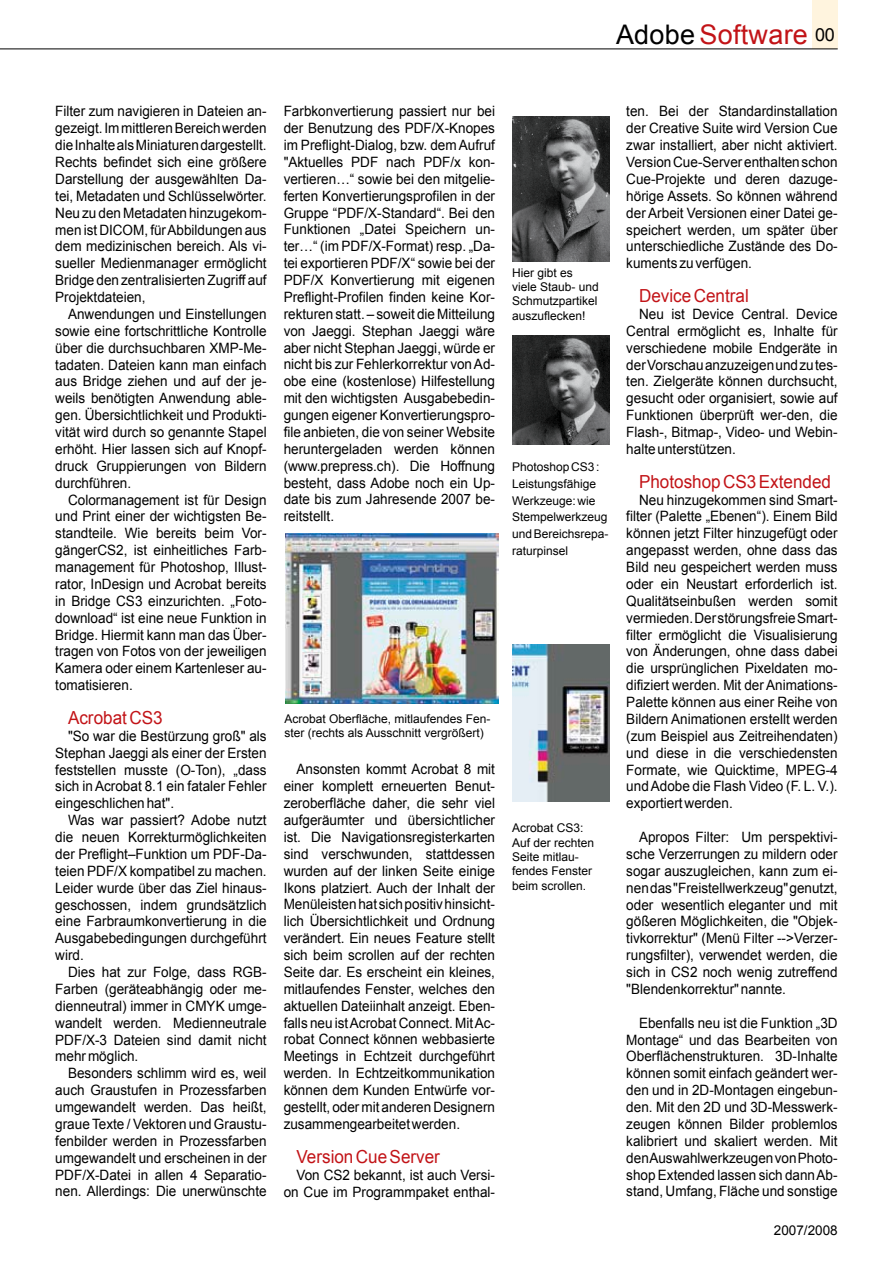
<style>
.page{position:relative;width:893px;height:1263px;background:#fff}
.page>*{position:absolute;margin:0;border:0;box-sizing:border-box;transform-origin:0 0}
.t1{font:27px "Arial";letter-spacing:.01em;color:#c21317}
.t2{font:18px "Arial";color:#c21317;scale:.95 1}
.t3{font:14.25px/16.8px "Arial";color:#000;text-align:justify;scale:.95 1}
.t4{font:13.5px "Arial";color:#000}
.t5{font:12px/14.4px "Arial";color:#000}
.s1{color:#000}
.s2{font-size:18px;color:#000}
</style>
<div class="page">
<div style="left:812px;top:0;width:26px;height:49px;background:#fff4de"></div>
<img style="left:512px;top:117px;width:97px;height:145px">
<img style="left:512px;top:336px;width:97px;height:108px">
<hr style="left:0;top:49px;width:838px;height:1px;background:#000">
<img style="left:285px;top:534px;width:213px;height:170px">
<img style="left:512px;top:644px;width:97px;height:157px">
<h1 class="t1" style="left:616px;top:17px;width:220px"><span class="s1">Adobe</span> Software <span class="s2">00</span></h1>
<p class="t3" style="left:55px;top:103px;width:224px">Filter zum navigieren in Dateien an&shy;gezeigt. Im mittleren Bereich werden die Inhalte als Miniaturen dargestellt.<br>Rechts befindet sich eine größere Darstellung der ausgewählten Da&shy;tei, Metadaten und Schlüsselwörter.<br>Neu zu den Metadaten hinzugekom&shy;men ist DICOM, für Abbildungen aus dem medizinischen bereich. Als vi&shy;sueller Medienmanager ermöglicht Bridge den zentralisierten Zugriff auf Projektdateien,</p>
<p class="t3" style="left:55px;top:306px;width:224px;text-indent:13px">Anwendungen und Einstellungen sowie eine fortschrittliche Kontrolle über die durchsuchbaren XMP-Me&shy;tadaten. Dateien kann man einfach aus Bridge ziehen und auf der je&shy;weils benötigten Anwendung able&shy;gen. Übersichtlichkeit und Produkti&shy;vität wird durch so genannte Stapel erhöht. Hier lassen sich auf Knopf&shy;druck Gruppierungen von Bildern durchführen.</p>
<p class="t3" style="left:55px;top:491px;width:224px;text-indent:13px">Colormanagement ist für Design und Print einer der wichtigsten Be&shy;standteile. Wie bereits beim Vor&shy;gängerCS2, ist einheitliches Farb&shy;management für Photoshop, Illust&shy;rator, InDesign und Acrobat bereits in Bridge CS3 einzurichten. „Foto&shy;download“ ist eine neue Funktion in Bridge. Hiermit kann man das Über&shy;tragen von Fotos von der jeweiligen Kamera oder einem Kartenleser au&shy;tomatisieren.</p>
<p class="t2" style="left:68px;top:706px;width:101px">Acrobat CS3</p>
<p class="t3" style="left:55px;top:728px;width:224px;text-indent:13px">"So war die Bestürzung groß" als Stephan Jaeggi als einer der Ersten feststellen musste (O-Ton), „dass sich in Acrobat 8.1 ein fataler Fehler eingeschlichen hat".</p>
<p class="t3" style="left:55px;top:812px;width:224px;text-indent:13px">Was war passiert? Adobe nutzt die neuen Korrekturmöglichkeiten der Preflight–Funktion um PDF-Da&shy;teien PDF/X kompatibel zu machen.<br>Leider wurde über das Ziel hinaus&shy;geschossen, indem grundsätzlich eine Farbraumkonvertierung in die Ausgabebedingungen durchgeführt wird.</p>
<p class="t3" style="left:55px;top:964px;width:224px;text-indent:13px">Dies hat zur Folge, dass RGB-Farben (geräteabhängig oder me&shy;dienneutral) immer in CMYK umge&shy;wandelt werden. Medienneutrale PDF/X-3 Dateien sind damit nicht mehr möglich.</p>
<p class="t3" style="left:55px;top:1065px;width:224px;text-indent:13px">Besonders schlimm wird es, weil auch Graustufen in Prozessfarben umgewandelt werden. Das heißt, graue Texte / Vektoren und Graustu&shy;fenbilder werden in Prozessfarben umgewandelt und erscheinen in der PDF/X-Datei in allen 4 Separatio&shy;nen. Allerdings: Die unerwünschte</p>
<p class="t3" style="left:284px;top:103px;width:224px">Farbkonvertierung passiert nur bei der Benutzung des PDF/X-Knopes im Preflight-Dialog, bzw. dem Aufruf "Aktuelles PDF nach PDF/x kon&shy;vertieren…“ sowie bei den mitgelie&shy;ferten Konvertierungsprofilen in der Gruppe “PDF/X-Standard“. Bei den Funktionen „Datei Speichern un&shy;ter…“ (im PDF/X-Format) resp. „Da&shy;tei exportieren PDF/X“ sowie bei der PDF/X Konvertierung mit eigenen Preflight-Profilen finden keine Kor&shy;rekturen statt. – soweit die Mitteilung von Jaeggi. Stephan Jaeggi wäre aber nicht Stephan Jaeggi, würde er nicht bis zur Fehlerkorrektur von Ad&shy;obe eine (kostenlose) Hilfestellung mit den wichtigsten Ausgabebedin&shy;gungen eigener Konvertierungspro&shy;file anbieten, die von seiner Website heruntergeladen werden können (www.prepress.ch). Die Hoffnung besteht, dass Adobe noch ein Up&shy;date bis zum Jahresende 2007 be&shy;reitstellt.</p>
<p class="t5" style="left:512px;top:265px;width:88px">Hier gibt es viele Staub- und<br>Schmutzpartikel auszuflecken!</p>
<p class="t5" style="left:512px;top:458px;width:98px;line-height:16.8px">Photoshop CS3 :<br>Leistungsfähige<br>Werkzeuge: wie<br>Stempelwerkzeug und Bereichsrepa&shy;raturpinsel</p>
<p class="t5" style="left:284px;top:712px;width:208px">Acrobat Oberfläche, mitlaufendes Fen&shy;ster (rechts als Ausschnitt vergrößert)</p>
<p class="t3" style="left:284px;top:761px;width:224px;text-indent:13px">Ansonsten kommt Acrobat 8 mit einer komplett erneuerten Benut&shy;zeroberfläche daher, die sehr viel aufgeräumter und übersichtlicher ist. Die Navigationsregisterkarten sind verschwunden, stattdessen wurden auf der linken Seite einige Ikons platziert. Auch der Inhalt der Menüleisten hat sich positiv hinsicht&shy;lich Übersichtlichkeit und Ordnung verändert. Ein neues Feature stellt sich beim scrollen auf der rechten Seite dar. Es erscheint ein kleines, mitlaufendes Fenster, welches den aktuellen Dateiinhalt anzeigt. Eben&shy;falls neu ist Acrobat Connect. Mit Ac&shy;robat Connect können webbasierte Meetings in Echtzeit durchgeführt werden. In Echtzeitkommunikation können dem Kunden Entwürfe vor&shy;gestellt, oder mit anderen Designern zusammengearbeitet werden.</p>
<p class="t2" style="left:296px;top:1145px;width:153px">Version Cue Server</p>
<p class="t3" style="left:284px;top:1166px;width:224px;text-align:right">Von CS2 bekannt, ist auch Versi&shy;on Cue im Programmpaket enthal-</p>
<p class="t5" style="left:512px;top:821px;width:84px">Acrobat CS3:<br>Auf der rechten<br>Seite mitlau&shy;fendes Fenster beim scrollen.</p>
<p class="t3" style="left:626px;top:103px;width:224px">ten. Bei der Standardinstallation der Creative Suite wird Version Cue zwar installiert, aber nicht aktiviert.<br>Version Cue-Server enthalten schon Cue-Projekte und deren dazuge&shy;hörige Assets. So können während der Arbeit Versionen einer Datei ge&shy;speichert werden, um später über unterschiedliche Zustände des Do&shy;kuments zu verfügen.</p>
<p class="t2" style="left:639px;top:284px;width:117px">Device Central</p>
<p class="t3" style="left:626px;top:306px;width:224px;text-indent:13px">Neu ist Device Central. Device Central ermöglicht es, Inhalte für verschiedene mobile Endgeräte in der Vorschau anzuzeigen und zu tes&shy;ten. Zielgeräte können durchsucht, gesucht oder organisiert, sowie auf Funktionen überprüft wer-den, die Flash-, Bitmap-, Video- und Webin&shy;halte unterstützen.</p>
<p class="t2" style="left:639px;top:470px;width:204px">Photoshop CS3 Extended</p>
<p class="t3" style="left:626px;top:491px;width:224px;text-indent:13px">Neu hinzugekommen sind Smart&shy;filter (Palette „Ebenen“). Einem Bild können jetzt Filter hinzugefügt oder angepasst werden, ohne dass das Bild neu gespeichert werden muss oder ein Neustart erforderlich ist.<br>Qualitätseinbußen werden somit vermieden. Der störungsfreie Smart&shy;filter ermöglicht die Visualisierung von Änderungen, ohne dass dabei die ursprünglichen Pixeldaten mo&shy;difiziert werden. Mit der Animations-Palette können aus einer Reihe von Bildern Animationen erstellt werden (zum Beispiel aus Zeitreihendaten) und diese in die verschiedensten Formate, wie Quicktime, MPEG-4 und Adobe die Flash Video (F. L. V.). exportiert werden.</p>
<p class="t3" style="left:626px;top:829px;width:224px;text-indent:13px">Apropos Filter: Um perspektivi&shy;sche Verzerrungen zu mildern oder sogar auszugleichen, kann zum ei&shy;nen das "Freistellwerkzeug" genutzt, oder wesentlich eleganter und mit gößeren Möglichkeiten, die "Objek&shy;tivkorrektur" (Menü Filter --&gt;Verzer&shy;rungsfilter), verwendet werden, die sich in CS2 noch wenig zutreffend "Blendenkorrektur" nannte.</p>
<p class="t3" style="left:626px;top:1014px;width:224px;text-indent:13px">Ebenfalls neu ist die Funktion „3D Montage“ und das Bearbeiten von Oberflächenstrukturen. 3D-Inhalte können somit einfach geändert wer&shy;den und in 2D-Montagen eingebun&shy;den. Mit den 2D und 3D-Messwerk&shy;zeugen können Bilder problemlos kalibriert und skaliert werden. Mit den Auswahlwerkzeugen von Photo&shy;shop Extended lassen sich dann Ab&shy;stand, Umfang, Fläche und sonstige</p>
<p class="t4" style="left:774px;top:1221px;width:65px">2007/2008</p>
</div>
